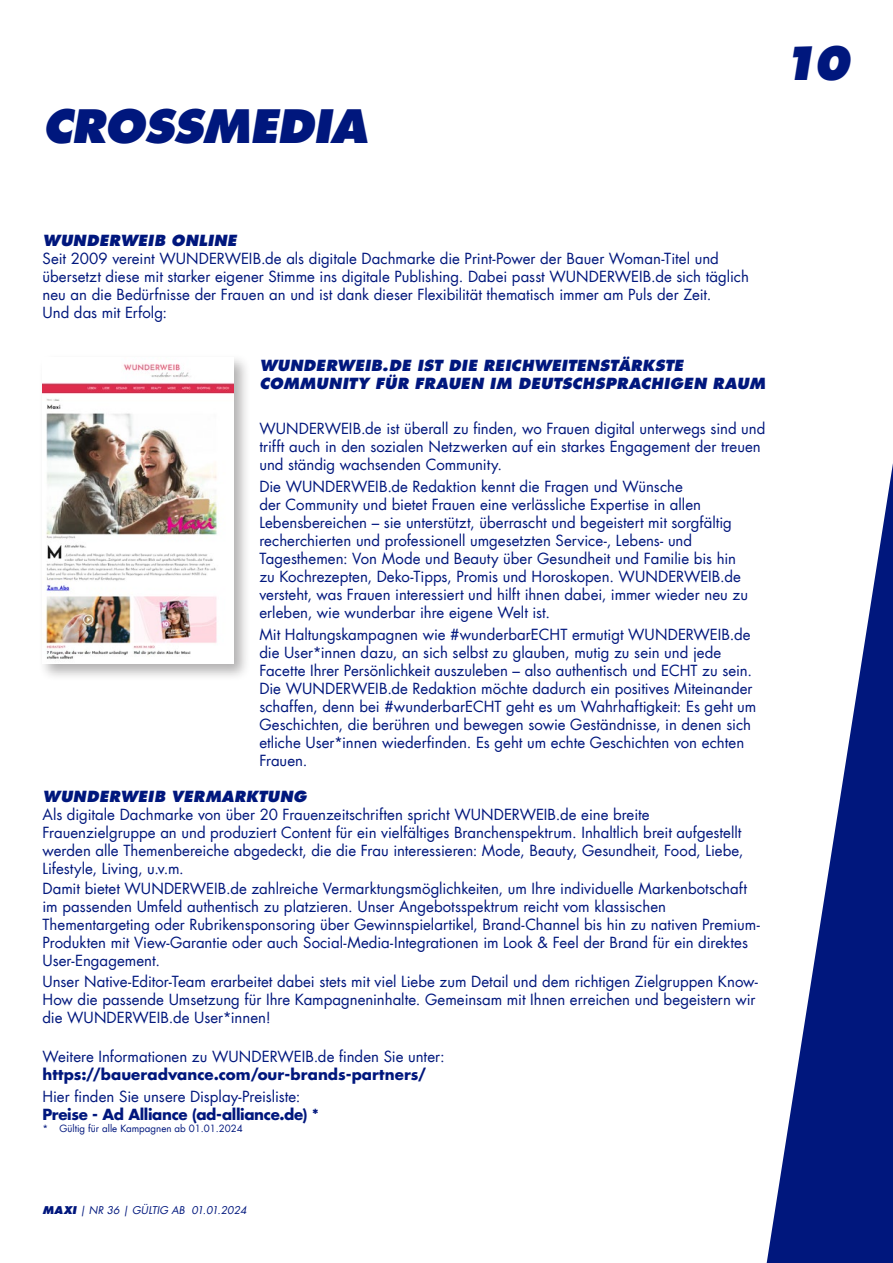
<style>
.page{position:relative;width:893px;height:1263px;background:#fff}
.page>*{position:absolute;margin:0;border:0;box-sizing:border-box;transform-origin:0 0}
.t1{font:italic 800 45px "Futura Com";letter-spacing:-.02em;color:#00177d}
.t2{font:15px/18px "Futura Com";color:#00177d}
.t3{font:italic 800 15px/18px "Futura Com";letter-spacing:.02em;color:#00177d}
.t4{font:700 15px "Futura Com";color:#00177d}
.t5{font:700 15px "Futura Com";letter-spacing:-.025em;color:#00177d}
.t6{font:italic 10.5px "Futura Com";color:#00177d}
.t7{font:9.75px "Futura Com";color:#00177d}
.s1{font-weight:800}
</style>
<div class="page">
<svg style="left:767px;top:463px;width:126px;height:800px"></svg>
<div style="left:38px;top:353px;width:213px;height:328px;background:#231f20;opacity:.35"></div>
<img style="left:43px;top:357px;width:191px;height:306px">
<h1 class="t1" style="left:43px;top:96px;width:327px">CROSSMEDIA</h1>
<h1 class="t1" style="left:781px;top:32px;width:71px">10</h1>
<p class="t3" style="left:43px;top:232px;width:196px">WUNDERWEIB ONLINE</p>
<p class="t2" style="left:43px;top:250px;width:708px">Seit 2009 vereint WUNDERWEIB.de als digitale Dachmarke die Print-Power der Bauer Woman-Titel und übersetzt diese mit starker eigener Stimme ins digitale Publishing. Dabei passt WUNDERWEIB.de sich täglich neu an die Bedürfnisse der Frauen an und ist dank dieser Flexibilität thematisch immer am Puls der Zeit.<br>Und das mit Erfolg:</p>
<p class="t3" style="left:259px;top:357px;width:507px">WUNDERWEIB.DE IST DIE REICHWEITENSTÄRKSTE<br>COMMUNITY FÜR FRAUEN IM DEUTSCHSPRACHIGEN RAUM</p>
<p class="t2" style="left:259px;top:419px;width:508px">WUNDERWEIB.de ist überall zu finden, wo Frauen digital unterwegs sind und trifft auch in den sozialen Netzwerken auf ein starkes Engagement der treuen und ständig wachsenden Community.</p>
<p class="t2" style="left:259px;top:477px;width:490px">Die WUNDERWEIB.de Redaktion kennt die Fragen und Wünsche<br>der Community und bietet Frauen eine verlässliche Expertise in allen Lebensbereichen – sie unterstützt, überrascht und begeistert mit sorgfältig recherchierten und professionell umgesetzten Service-, Lebens- und Tagesthemen: Von Mode und Beauty über Gesundheit und Familie bis hin zu Kochrezepten, Deko-Tipps, Promis und Horoskopen. WUNDERWEIB.de versteht, was Frauen interessiert und hilft ihnen dabei, immer wieder neu zu erleben, wie wunderbar ihre eigene Welt ist.</p>
<p class="t2" style="left:259px;top:626px;width:498px">Mit Haltungskampagnen wie #wunderbarECHT ermutigt WUNDERWEIB.de die User*innen dazu, an sich selbst zu glauben, mutig zu sein und jede Facette Ihrer Persönlichkeit auszuleben – also authentisch und ECHT zu sein.<br>Die WUNDERWEIB.de Redaktion möchte dadurch ein positives Miteinander schaffen, denn bei #wunderbarECHT geht es um Wahrhaftigkeit: Es geht um Geschichten, die berühren und bewegen sowie Geständnisse, in denen sich etliche User*innen wiederfinden. Es geht um echte Geschichten von echten Frauen.</p>
<p class="t3" style="left:43px;top:788px;width:266px">WUNDERWEIB VERMARKTUNG</p>
<p class="t2" style="left:43px;top:806px;width:702px">Als digitale Dachmarke von über 20 Frauenzeitschriften spricht WUNDERWEIB.de eine breite Frauenzielgruppe an und produziert Content für ein vielfältiges Branchenspektrum. Inhaltlich breit aufgestellt werden alle Themenbereiche abgedeckt, die die Frau interessieren: Mode, Beauty, Gesundheit, Food, Liebe, Lifestyle, Living, u.v.m.</p>
<p class="t2" style="left:43px;top:880px;width:719px">Damit bietet WUNDERWEIB.de zahlreiche Vermarktungsmöglichkeiten, um Ihre individuelle Markenbotschaft im passenden Umfeld authentisch zu platzieren. Unser Angebotsspektrum reicht vom klassischen Thementargeting oder Rubrikensponsoring über Gewinnspielartikel, Brand-Channel bis hin zu nativen Premium-Produkten mit View-Garantie oder auch Social-Media-Integrationen im Look &amp; Feel der Brand für ein direktes User-Engagement.</p>
<p class="t2" style="left:43px;top:972px;width:717px">Unser Native-Editor-Team erarbeitet dabei stets mit viel Liebe zum Detail und dem richtigen Zielgruppen Know-<br>How die passende Umsetzung für Ihre Kampagneninhalte. Gemeinsam mit Ihnen erreichen und begeistern wir die WUNDERWEIB.de User*innen!</p>
<p class="t2" style="left:43px;top:1047px;width:404px">Weitere Informationen zu WUNDERWEIB.de finden Sie unter:</p>
<p class="t4" style="left:43px;top:1063px;width:385px">https://baueradvance.com/our-brands-partners/</p>
<p class="t2" style="left:43px;top:1087px;width:259px">Hier finden Sie unsere Display-Preisliste:</p>
<p class="t5" style="left:43px;top:1103px;width:278px">Preise - Ad Alliance (ad-alliance.de) *</p>
<p class="t7" style="left:43px;top:1121px;width:202px">* Gültig für alle Kampagnen ab 01.01.2024</p>
<p class="t6" style="left:43px;top:1203px;width:205px"><span class="s1">MAXI</span> | NR 36 | GÜLTIG AB 01.01.2024</p>
</div>
